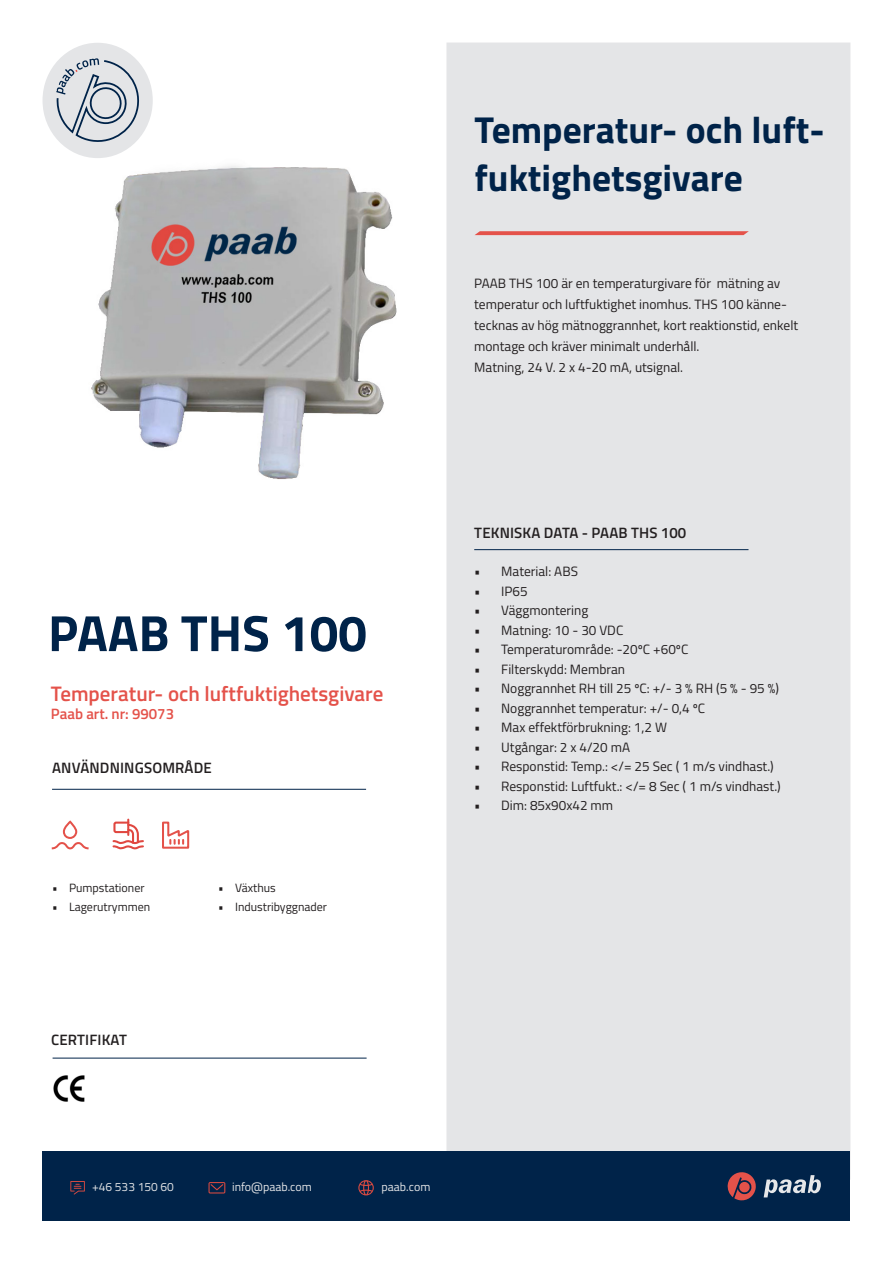
<style>
.page{position:relative;width:893px;height:1263px;background:#fff}
.page>*{position:absolute;margin:0;border:0;box-sizing:border-box;transform-origin:0 0}
.t1{font:700 51px "Titillium Web";color:#002349}
.t2{font:700 37.5px/48px "Titillium Web";color:#002349}
.t3{font:600 21px "Titillium Web";color:#e4524a}
.t4{font:600 15px "Titillium Web";letter-spacing:.01em;color:#231f20}
.t5{font:600 15px "Titillium Web";color:#e4524a}
.t6{font:13.5px/21px "Titillium Web";color:#231f20}
.t7{font:12px "Titillium Web";color:#231f20}
.t8{font:12px "Titillium Web";color:#e4e5e7}
</style>
<div class="page">
<img style="left:43px;top:109px;width:354px;height:371px">
<div style="left:43px;top:43px;width:110px;height:115px;background:#e4e5e7;border-radius:50%"></div>
<div style="left:446px;top:43px;width:404px;height:1108px;background:#e4e5e7"></div>
<svg style="left:56px;top:58px;width:87px;height:88px"></svg>
<svg style="left:475px;top:231px;width:274px;height:4px"></svg>
<hr style="left:52px;top:789px;width:314px;height:1px;background:#002349">
<hr style="left:474px;top:549px;width:274px;height:1px;background:#002349">
<hr style="left:53px;top:1058px;width:314px;height:1px;background:#002349">
<img style="left:53px;top:1076px;width:31px;height:25px">
<div style="left:43px;top:1151px;width:807px;height:69px;background:#002349"></div>
<svg style="left:764px;top:1175px;width:57px;height:22px"></svg>
<svg style="left:727px;top:1172px;width:29px;height:29px"></svg>
<svg style="left:358px;top:1180px;width:16px;height:15px"></svg>
<svg style="left:70px;top:1181px;width:15px;height:13px"></svg>
<svg style="left:209px;top:1182px;width:16px;height:11px"></svg>
<svg style="left:51px;top:820px;width:38px;height:30px"></svg>
<svg style="left:162px;top:821px;width:28px;height:28px"></svg>
<svg style="left:112px;top:820px;width:32px;height:29px"></svg>
<h2 class="t2" style="left:475px;top:104px;width:352px">Temperatur- och luft&shy;fuktighetsgivare</h2>
<p class="t6" style="left:474px;top:272px;width:325px">PAAB THS 100 är en temperaturgivare för mätning av temperatur och luftfuktighet inomhus. THS 100 känne&shy;tecknas av hög mätnoggrannhet, kort reaktionstid, enkelt montage och kräver minimalt underhåll.<br>Matning, 24 V. 2 x 4-20 mA, utsignal.</p>
<h1 class="t1" style="left:48px;top:594px;width:320px">PAAB THS 100</h1>
<h3 class="t3" style="left:51px;top:678px;width:334px">Temperatur- och luftfuktighetsgivare</h3>
<p class="t5" style="left:51px;top:703px;width:125px">Paab art. nr: 99073</p>
<p class="t4" style="left:52px;top:756px;width:161px">ANVÄNDNINGSOMRÅDE</p>
<p class="t7" style="left:52px;top:879px;width:94px">• Pumpstationer</p>
<p class="t7" style="left:52px;top:898px;width:100px">• Lagerutrymmen</p>
<p class="t7" style="left:218px;top:879px;width:59px">• Växthus</p>
<p class="t7" style="left:218px;top:898px;width:110px">• Industribyggnader</p>
<p class="t4" style="left:51px;top:1028px;width:77px">CERTIFIKAT</p>
<p class="t4" style="left:474px;top:522px;width:213px">TEKNISKA DATA - PAAB THS 100</p>
<p class="t6" style="left:474px;top:560px;width:105px">• Material: ABS</p>
<p class="t6" style="left:474px;top:580px;width:55px">• IP65</p>
<p class="t6" style="left:474px;top:599px;width:116px">• Väggmontering</p>
<p class="t6" style="left:474px;top:619px;width:151px">• Matning: 10 - 30 VDC</p>
<p class="t6" style="left:474px;top:638px;width:216px">• Temperaturområde: -20ºC +60ºC</p>
<p class="t6" style="left:474px;top:658px;width:152px">• Filterskydd: Membran</p>
<p class="t6" style="left:474px;top:677px;width:306px">• Noggrannhet RH till 25 ºC: +/- 3 % RH (5 % - 95 %)</p>
<p class="t6" style="left:474px;top:697px;width:232px">• Noggrannhet temperatur: +/- 0,4 ºC</p>
<p class="t6" style="left:474px;top:716px;width:194px">• Max effektförbrukning: 1,2 W</p>
<p class="t6" style="left:474px;top:736px;width:157px">• Utgångar: 2 x 4/20 mA</p>
<p class="t6" style="left:474px;top:755px;width:301px">• Responstid: Temp.: &lt;/= 25 Sec ( 1 m/s vindhast.)</p>
<p class="t6" style="left:474px;top:775px;width:308px">• Responstid: Luftfukt.: &lt;/= 8 Sec ( 1 m/s vindhast.)</p>
<p class="t6" style="left:474px;top:794px;width:140px">• Dim: 85x90x42 mm</p>
<p class="t8" style="left:92px;top:1178px;width:83px">+46 533 150 60</p>
<p class="t8" style="left:232px;top:1178px;width:81px">info@paab.com</p>
<p class="t8" style="left:382px;top:1178px;width:50px">paab.com</p>
</div>
